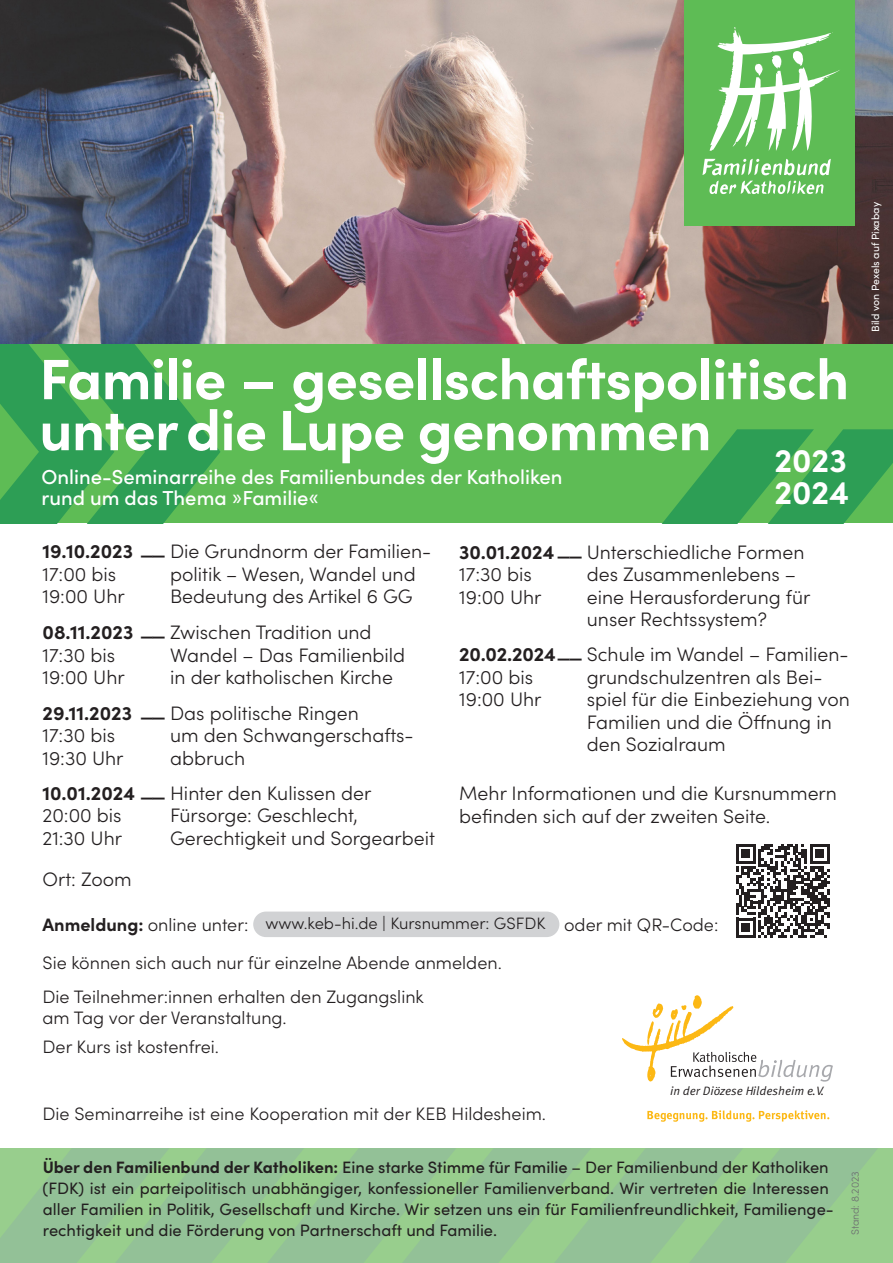
<style>
.page{position:relative;width:893px;height:1263px;background:#fff}
.page>*{position:absolute;margin:0;border:0;box-sizing:border-box;transform-origin:0 0}
.t1{font:700 57px/51px "Sofia Pro";letter-spacing:-.01em;color:#fff}
.t2{font:700 33px "Sofia Pro";color:#fff}
.t3{font:500 20.25px/21px "Sofia Pro";color:#fff}
.Titel{font:300 19.5px/22.5px "Sofia Pro";color:#231f20}
.Rückseite_Grundtext_9_11{font:300 18px/21px "Sofia Pro";color:#231f20}
.t4{font:16.5px/21px "Sofia Pro";color:#231f20}
.Grundtext_-_Blocksatz{font:300 16.5px "Sofia Pro";color:#231f20}
.t5{font:12.15px "Meta Pro Norm Ita";color:#231f20}
.Titel-2{font:10.5px "Sofia Pro";color:#fff}
.t6{font:300 10.5px "Sofia Pro";color:#6c6d70}
.s1{font-weight:700}
.s2{font-weight:500}
</style>
<div class="page">
<img style="left:0;top:0;width:893px;height:344px">
<div style="left:685px;top:0;width:170px;height:225px;background:#5ebc55"></div>
<svg style="left:702px;top:159px;width:129px;height:16px"></svg>
<svg style="left:709px;top:181px;width:115px;height:13px"></svg>
<svg style="left:709px;top:27px;width:131px;height:124px"></svg>
<div style="left:253px;top:911px;width:306px;height:26px;background:#d1d2d4;border-radius:13px"></div>
<div style="left:0;top:344px;width:893px;height:179px;background:#5ebc55"></div>
<svg style="left:662px;top:429px;width:231px;height:94px"></svg>
<svg style="left:0;top:344px;width:221px;height:179px"></svg>
<svg style="left:0;top:1148px;width:893px;height:115px;background:#94c593"></svg>
<svg style="left:647px;top:1110px;width:182px;height:12px"></svg>
<svg style="left:622px;top:995px;width:211px;height:86px"></svg>
<svg style="left:736px;top:844px;width:93px;height:93px"></svg>
<p class="t1" style="left:39px;top:349px;width:811px">Familie – gesellschaftspolitisch unter die Lupe genommen</p>
<p class="t3" style="left:41px;top:465px;width:523px">Online-Seminarreihe des Familienbundes der Katholiken rund um das Thema »Familie«</p>
<p class="t2" style="left:774px;top:435px;width:74px">2023</p>
<p class="t2" style="left:774px;top:467px;width:76px">2024</p>
<p class="Titel-2" style="left:868px;top:332px;width:131px;rotate:-90deg">Bild von Pexels auf Pixabay</p>
<p class="Titel" style="left:43px;top:539px;width:390px"><span class="s1">19.10.2023 </span><sup>__</sup> Die Grundnorm der Familien-<br>17:00 bis<br>19:00 Uhr</p>
<p class="Titel" style="left:170px;top:562px;width:247px">politik – Wesen, Wandel und<br>Bedeutung des Artikel 6 GG</p>
<p class="Titel" style="left:43px;top:620px;width:331px"><span class="s1">08.11.2023 </span><sup>__</sup> Zwischen Tradition und<br>17:30 bis<br>19:00 Uhr</p>
<p class="Titel" style="left:170px;top:642px;width:237px">Wandel – Das Familienbild in der katholischen Kirche</p>
<p class="Titel" style="left:43px;top:700px;width:318px"><span class="s1">29.11.2023 </span><sup>__</sup> Das politische Ringen<br>17:30 bis<br>19:30 Uhr</p>
<p class="Titel" style="left:170px;top:723px;width:245px">um den Schwangerschafts&shy;abbruch</p>
<p class="Titel" style="left:43px;top:781px;width:330px"><span class="s1">10.01.2024 </span><sup>__</sup> Hinter den Kulissen der<br>20:00 bis<br>21:30 Uhr</p>
<p class="Titel" style="left:170px;top:803px;width:266px">Fürsorge: Geschlecht,<br>Gerechtigkeit und Sorgearbeit</p>
<p class="Titel" style="left:459px;top:539px;width:347px"><span class="s1">30.01.2024</span><sup>__</sup> Unterschiedliche Formen<br>17:30 bis<br>19:00 Uhr</p>
<p class="Titel" style="left:587px;top:562px;width:225px">des Zusammenlebens – eine Herausforderung für unser Rechtssystem?</p>
<p class="Titel" style="left:459px;top:642px;width:391px"><span class="s1">20.02.2024</span><sup>__</sup> Schule im Wandel – Familien-<br>17:00 bis<br>19:00 Uhr</p>
<p class="Titel" style="left:587px;top:665px;width:264px">grundschulzentren als Bei&shy;spiel für die Einbeziehung von<br>Familien und die Öffnung in den Sozialraum</p>
<p class="Titel" style="left:459px;top:781px;width:379px">Mehr Informationen und die Kursnummern befinden sich auf der zweiten Seite.</p>
<p class="Titel" style="left:43px;top:867px;width:91px">Ort: Zoom</p>
<p class="Rückseite_Grundtext_9_11" style="left:43px;top:913px;width:207px"><span class="s1">Anmeldung:</span> online unter:</p>
<p class="Grundtext_-_Blocksatz" style="left:265px;top:911px;width:281px">www.keb-hi.de | Kursnummer: GSFDK</p>
<p class="Rückseite_Grundtext_9_11" style="left:564px;top:913px;width:156px">oder mit QR-Code:</p>
<p class="Rückseite_Grundtext_9_11" style="left:43px;top:951px;width:461px">Sie können sich auch nur für einzelne Abende anmelden.</p>
<p class="Rückseite_Grundtext_9_11" style="left:43px;top:985px;width:383px">Die Teilnehmer:innen erhalten den Zugangslink am Tag vor der Veranstaltung.</p>
<p class="Rückseite_Grundtext_9_11" style="left:43px;top:1035px;width:178px">Der Kurs ist kostenfrei.</p>
<p class="Rückseite_Grundtext_9_11" style="left:43px;top:1102px;width:505px">Die Seminarreihe ist eine Kooperation mit der KEB Hildesheim.</p>
<p class="t5" style="left:670px;top:1082px;width:156px">in der Diözese Hildesheim e.V.</p>
<p class="t4" style="left:43px;top:1156px;width:793px"><span class="s1">Über den Familienbund der Katholiken:</span> <span class="s2">Eine starke Stimme für Familie</span> – Der Familienbund der Katholiken (FDK) ist ein parteipolitisch unabhängiger, konfessioneller Familienverband. Wir vertreten die Interessen aller Familien in Politik, Gesellschaft und Kirche. Wir setzen uns ein für Familienfreundlichkeit, Familienge&shy;rechtigkeit und die Förderung von Partnerschaft und Familie.</p>
<p class="t6" style="left:848px;top:1235px;width:66px;rotate:-90deg">Stand: 8.2023</p>
</div>
